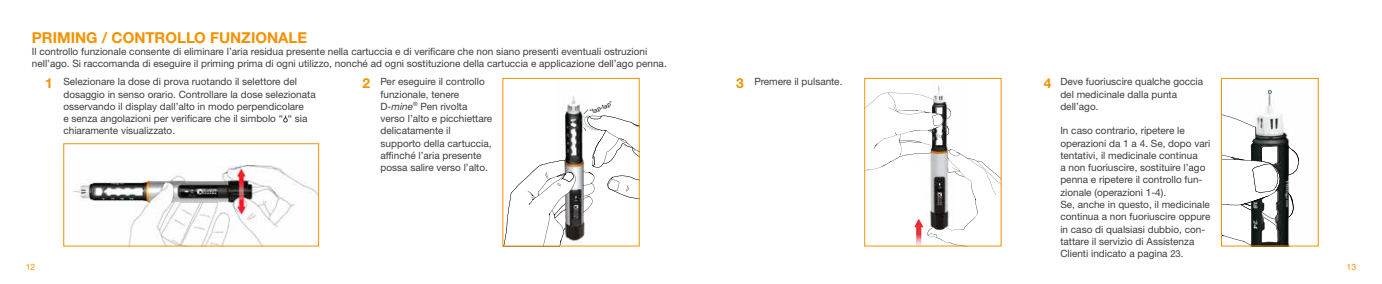
<style>
.page{position:relative;width:1382px;height:284px;background:#fff}
.page>*{position:absolute;margin:0;border:0;box-sizing:border-box;transform-origin:0 0}
.t1{font:700 15px "Helvetica Neue LTCYR";color:#f39200}
.t2{font:10px/12.2px "Helvetica Neue LTW1 G";color:#3c3c3b}
.t3{font:8.75px "Helvetica Neue LTW1 G";color:#f39200}
.t4{font:6.25px "Arial";color:#010202}
.s1{font-family:"Helvetica Neue LTCYR";font-weight:700;font-size:13.75px;color:#f39200}
.s2{font-style:italic}
.s3{font-size:9.5px}
</style>
<div class="page">
<img style="left:565px;top:96px;width:19px;height:13px">
<svg style="left:504px;top:109px;width:134px;height:135px"></svg>
<img style="left:72px;top:165px;width:245px;height:79px">
<div style="left:63px;top:143px;width:256px;height:103px;border:1px solid #f39200"></div>
<svg style="left:866px;top:93px;width:133px;height:151px"></svg>
<img style="left:914px;top:218px;width:7px;height:26px">
<img style="left:919px;top:219px;width:4px;height:20px">
<div style="left:864px;top:78px;width:137px;height:168px;border:1px solid #f39200"></div>
<svg style="left:1268px;top:90px;width:4px;height:4px"></svg>
<svg style="left:1223px;top:107px;width:76px;height:137px"></svg>
<div style="left:1221px;top:78px;width:97px;height:168px;border:1px solid #f39200"></div>
<h1 class="t1" style="left:32px;top:28px;width:277px">PRIMING / CONTROLLO FUNZIONALE</h1>
<p class="t2" style="left:32px;top:45px;width:636px">Il controllo funzionale consente di eliminare l’aria residua presente nella cartuccia e di verificare che non siano presenti eventuali ostruzioni nell’ago. Si raccomanda di eseguire il priming prima di ogni utilizzo, nonché ad ogni sostituzione della cartuccia e applicazione dell’ago penna.</p>
<p class="t2" style="left:63px;top:75px;width:254px;text-indent:-18px"><span class="s1">1</span> Selezionare la dose di prova ruotando il selettore del dosaggio in senso orario. Controllare la dose selezionata osservando il display dall’alto in modo perpendicolare<br>e senza angolazioni per verificare che il simbolo “ “ sia chiaramente visualizzato.</p>
<p class="t2" style="left:736px;top:75px;width:108px"><span class="s1">3</span> Premere il pulsante.</p>
<p class="t2" style="left:1060px;top:75px;width:144px;text-indent:-17px"><span class="s1">4</span> Deve fuoriuscire qualche goccia del medicinale dalla punta dell’ago.</p>
<p class="t2" style="left:381px;top:75px;width:113px;text-indent:-18px"><span class="s1">2</span> Per eseguire il controllo funzionale, tenere<br>D-<span class="s2">mine</span><sup>®</sup> Pen rivolta verso l’alto e picchiettare delicatamente il supporto della cartuccia, affinché l’aria presente possa salire verso l’alto.</p>
<p class="t4" style="left:589px;top:108px;width:25px;rotate:-22deg">“tap-tap”</p>
<p class="t2" style="left:1060px;top:124px;width:152px">In caso contrario, ripetere le operazioni da 1 a 4. Se, dopo vari tentativi, il medicinale continua<br>a non fuoriuscire, sostituire l’ago penna e ripetere il controllo fun&shy;zionale (operazioni 1-4).<br>Se, anche in questo, il medicinale continua a non fuoriuscire oppure in caso di qualsiasi dubbio, con&shy;tattare il servizio di Assistenza<br>Clienti indicato a pagina <span class="s3">23.</span></p>
<p class="t3" style="left:26px;top:261px;width:11px">12</p>
<p class="t3" style="left:1346px;top:261px;width:11px">13</p>
</div>
